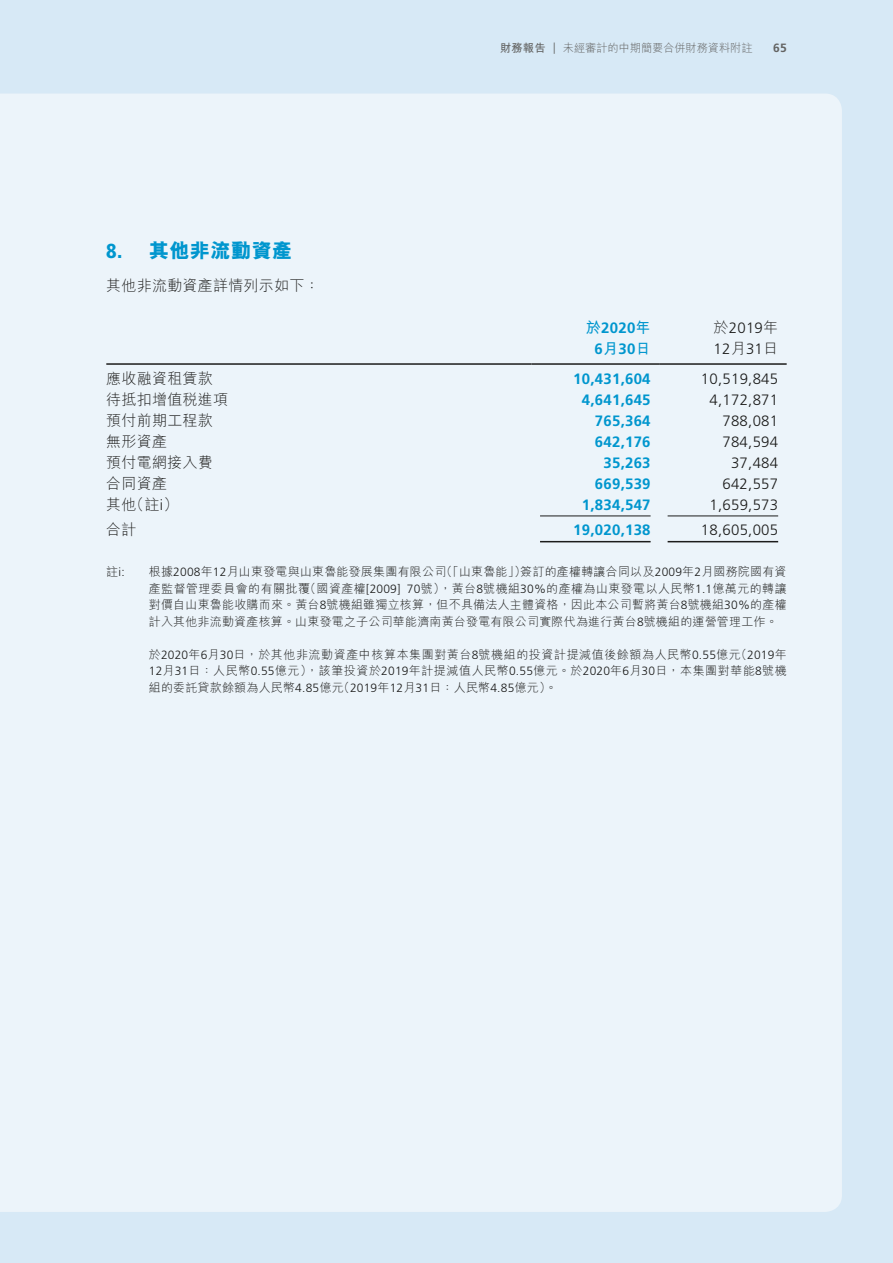
<style>
.page{position:relative;width:893px;height:1263px;background:#d7e9f6}
.page>*{position:absolute;margin:0;border:0;box-sizing:border-box;transform-origin:0 0}
.t1{font:800 20.25px "M Hei HK";letter-spacing:.015em;color:#0096ce}
.t2{font:300 15px/21px "Frutiger LT Std";letter-spacing:.015em;color:#1c1c1b}
.t3{font:700 15px/21px "Frutiger LT Std";letter-spacing:.015em;color:#0096ce;text-align:center}
.t4{font:300 15px "M Hei HK";letter-spacing:.015em;color:#1c1c1b}
.t5{font:300 12px/16.5px "M Hei HK";letter-spacing:.015em;color:#1c1c1b;text-align:justify}
.t6{font:300 12px "Frutiger LT Std";color:#1c1c1b}
.t7{font:700 12px "Frutiger LT Std";color:#636362}
.t8{font:300 11.25px "M Hei HK";letter-spacing:-.01em;color:#636362}
.s1{font-family:"Frutiger LT Std";font-weight:900;font-stretch:condensed}
.s2{font-weight:700}
.s3{font-family:"Frutiger LT Std"}
.s4{font-family:"M Hei HK"}
</style>
<div class="page">
<div style="left:0;top:94px;width:842px;height:1118px;background:#ecf4fa"></div>
<hr style="left:106px;top:363px;width:425px;height:2px;background:#1c1c1b">
<hr style="left:531px;top:363px;width:128px;height:2px;background:#1c1c1b">
<hr style="left:659px;top:363px;width:128px;height:2px;background:#1c1c1b">
<hr style="left:540px;top:515px;width:111px;height:1px;background:#1c1c1b">
<hr style="left:668px;top:515px;width:110px;height:1px;background:#1c1c1b">
<hr style="left:540px;top:541px;width:111px;height:1px;background:#1c1c1b">
<hr style="left:668px;top:541px;width:110px;height:1px;background:#1c1c1b">
<h1 class="t1" style="left:106px;top:237px;width:188px"><span class="s1">8.</span> 其他非流動資產</h1>
<p class="t4" style="left:106px;top:275px;width:215px">其他非流動資產詳情列示如下：</p>
<p class="t8" style="left:500px;top:40px;width:254px"><span class="s2">財務報告</span> <span class="s3">|</span> 未經審計的中期簡要合併財務資料附註</p>
<p class="t7" style="left:773px;top:41px;width:15px">65</p>
<p class="t3" style="left:586px;top:318px;width:66px"><span class="s4">於</span>2020<span class="s4">年<br></span>6<span class="s4">月</span>30<span class="s4">日</span></p>
<p class="t2" style="left:714px;top:318px;width:66px"><span class="s4">於</span>2019<span class="s4">年<br></span>12<span class="s4">月</span>31<span class="s4">日</span></p>
<p class="t4" style="left:106px;top:368px;width:108px">應收融資租賃款</p>
<p class="t3" style="left:573px;top:368px;width:79px">10,431,604</p>
<p class="t2" style="left:701px;top:368px;width:79px">10,519,845</p>
<p class="t4" style="left:106px;top:389px;width:123px">待抵扣增值稅進項</p>
<p class="t3" style="left:582px;top:389px;width:70px">4,641,645</p>
<p class="t2" style="left:709px;top:389px;width:70px">4,172,871</p>
<p class="t4" style="left:106px;top:410px;width:108px">預付前期工程款</p>
<p class="t3" style="left:595px;top:410px;width:57px">765,364</p>
<p class="t2" style="left:722px;top:410px;width:57px">788,081</p>
<p class="t4" style="left:106px;top:431px;width:62px">無形資產</p>
<p class="t3" style="left:595px;top:431px;width:57px">642,176</p>
<p class="t2" style="left:722px;top:431px;width:57px">784,594</p>
<p class="t4" style="left:106px;top:452px;width:108px">預付電網接入費</p>
<p class="t3" style="left:603px;top:452px;width:49px">35,263</p>
<p class="t2" style="left:731px;top:452px;width:49px">37,484</p>
<p class="t4" style="left:106px;top:473px;width:62px">合同資產</p>
<p class="t3" style="left:595px;top:473px;width:57px">669,539</p>
<p class="t2" style="left:722px;top:473px;width:57px">642,557</p>
<p class="t4" style="left:106px;top:494px;width:74px">其他（註<span class="s3">i</span>）</p>
<p class="t3" style="left:582px;top:494px;width:70px">1,834,547</p>
<p class="t2" style="left:709px;top:494px;width:70px">1,659,573</p>
<p class="t4" style="left:106px;top:519px;width:32px">合計</p>
<p class="t3" style="left:573px;top:520px;width:79px">19,020,138</p>
<p class="t2" style="left:701px;top:520px;width:79px">18,605,005</p>
<p class="t6" style="left:106px;top:565px;width:20px"><span class="s4">註</span>i:</p>
<p class="t5" style="left:149px;top:563px;width:639px">根據<span class="s3">2008</span>年<span class="s3">12</span>月山東發電與山東魯能發展集團有限公司（「山東魯能」）簽訂的產權轉讓合同以及<span class="s3">2009</span>年<span class="s3">2</span>月國務院國有資產監督管理委員會的有關批覆（國資產權<span class="s3">[2009] 70</span>號），黃台<span class="s3">8</span>號機組<span class="s3">30%</span>的產權為山東發電以人民幣<span class="s3">1.1</span>億萬元的轉讓對價自山東魯能收購而來。黃台<span class="s3">8</span>號機組雖獨立核算，但不具備法人主體資格，因此本公司暫將黃台<span class="s3">8</span>號機組<span class="s3">30%</span>的產權計入其他非流動資產核算。山東發電之子公司華能濟南黃台發電有限公司實際代為進行黃台<span class="s3">8</span>號機組的運營管理工作。</p>
<p class="t5" style="left:149px;top:645px;width:639px">於<span class="s3">2020</span>年<span class="s3">6</span>月<span class="s3">30</span>日，於其他非流動資產中核算本集團對黃台<span class="s3">8</span>號機組的投資計提減值後餘額為人民幣<span class="s3">0.55</span>億元（<span class="s3">2019</span>年<span class="s3">12</span>月<span class="s3">31</span>日：人民幣<span class="s3">0.55</span>億元），該筆投資於<span class="s3">2019</span>年計提減值人民幣<span class="s3">0.55</span>億元。於<span class="s3">2020</span>年<span class="s3">6</span>月<span class="s3">30</span>日，本集團對華能<span class="s3">8</span>號機組的委託貸款餘額為人民幣<span class="s3">4.85</span>億元（<span class="s3">2019</span>年<span class="s3">12</span>月<span class="s3">31</span>日：人民幣<span class="s3">4.85</span>億元）。</p>
</div>
